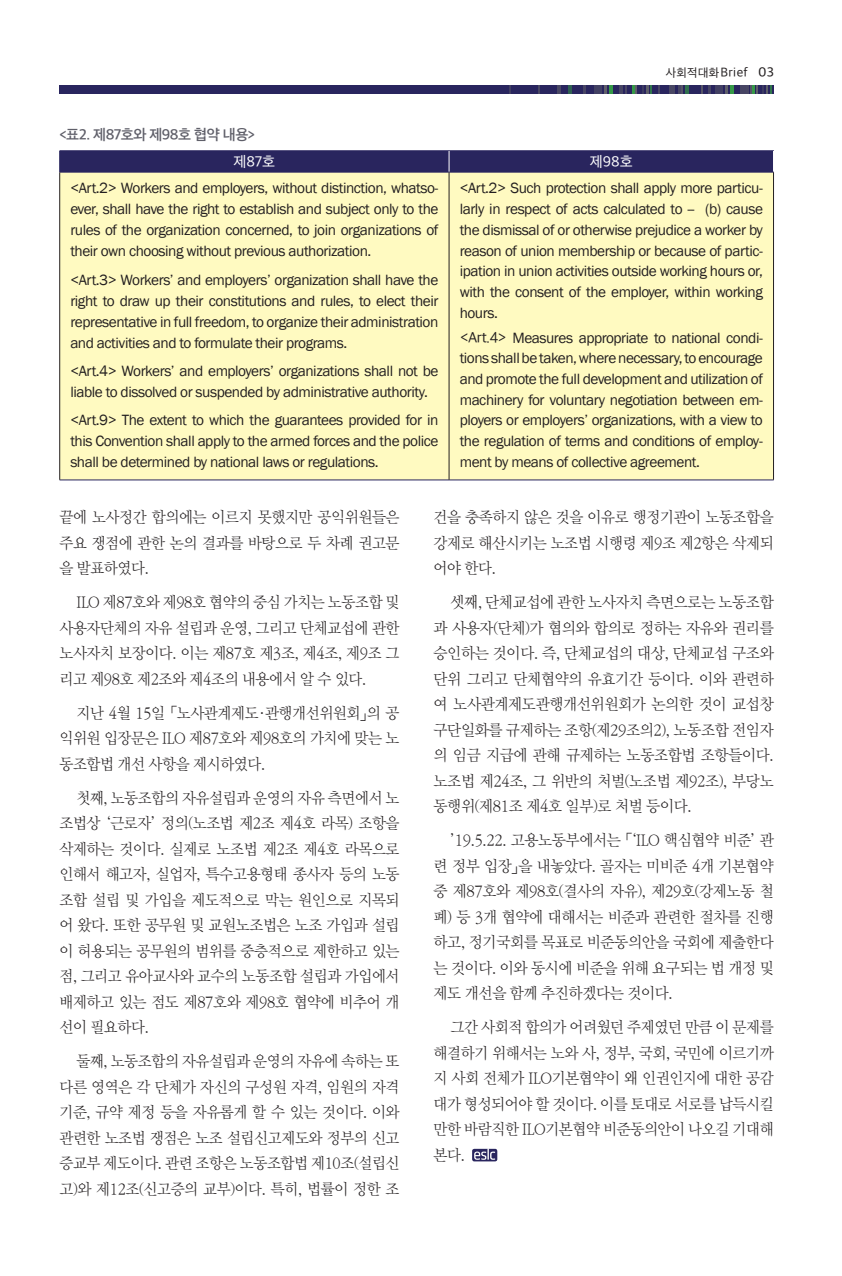
<style>
.page{position:relative;width:842px;height:1276px;background:#fff}
.page>*{position:absolute;margin:0;border:0;box-sizing:border-box;transform-origin:0 0}
.이슈브리프_본문명조{font:15.45px/25.5px "Rix Mj PL";letter-spacing:-.02em;color:#231f20;text-align:justify}
.위원회활동_본문{font:15.3px/20.7px "Franklin Gothic";letter-spacing:-.03em;color:#231f20;text-align:justify}
.본문고딕-강조{font:600 15px "Apple SD Gothic Neo";letter-spacing:-.03em;color:#5f5f69}
.위원회활동_본문-2{font:15px "Apple SD Gothic Neo";color:#fff}
.t1{font:12px "Apple SD Gothic Neo";letter-spacing:.03em;color:#231f20}
.s1{font-size:13.05px}
.s2{font-weight:500;font-size:13.5px}
.s3{font-family:"Apple SD Gothic Neo"}
</style>
<div class="page">
<div style="left:60px;top:85px;width:714px;height:9px;background:#29255e"></div>
<div style="left:715px;top:85px;width:8px;height:9px;background:#424063"></div>
<div style="left:595px;top:85px;width:7px;height:9px;background:#424063"></div>
<svg style="left:709px;top:85px;width:2px;height:9px"></svg>
<svg style="left:583px;top:85px;width:3px;height:9px"></svg>
<div style="left:740px;top:85px;width:5px;height:9px;background:#474564"></div>
<svg style="left:725px;top:85px;width:9px;height:9px"></svg>
<svg style="left:604px;top:85px;width:9px;height:9px"></svg>
<svg style="left:678px;top:85px;width:10px;height:9px"></svg>
<svg style="left:569px;top:85px;width:3px;height:9px"></svg>
<div style="left:669px;top:85px;width:6px;height:9px;background:#494764"></div>
<svg style="left:557px;top:85px;width:4px;height:9px"></svg>
<svg style="left:746px;top:85px;width:25px;height:9px"></svg>
<svg style="left:619px;top:85px;width:32px;height:9px"></svg>
<div style="left:60px;top:173px;width:713px;height:307px;background:#fffac1"></div>
<hr style="left:60px;top:150px;width:389px;height:1px;background:#29255e">
<hr style="left:449px;top:150px;width:325px;height:1px;background:#29255e">
<div style="left:59px;top:151px;width:715px;height:21px;background:#29255e"></div>
<hr style="left:60px;top:172px;width:389px;height:1px;background:#29255e">
<hr style="left:449px;top:172px;width:325px;height:1px;background:#29255e">
<hr style="left:60px;top:480px;width:389px;height:1px;background:#29255e">
<hr style="left:449px;top:480px;width:325px;height:1px;background:#29255e">
<hr style="left:59px;top:172px;width:1px;height:308px;background:#231f20">
<hr style="left:449px;top:172px;width:1px;height:308px;background:#231f20">
<hr style="left:773px;top:172px;width:1px;height:308px;background:#231f20">
<svg style="left:472px;top:1148px;width:25px;height:13px"></svg>
<svg style="left:474px;top:1148px;width:21px;height:11px"></svg>
<p class="본문고딕-강조" style="left:59px;top:126px;width:197px">&lt;표2. 제87호와 제98호 협약 내용&gt;</p>
<p class="t1" style="left:666px;top:66px;width:110px">사회적대화<span class="s1">Brief</span> <span class="s2">03</span></p>
<p class="위원회활동_본문-2" style="left:234px;top:153px;width:43px">제87호</p>
<p class="위원회활동_본문-2" style="left:590px;top:153px;width:44px">제98호</p>
<p class="위원회활동_본문" style="left:70px;top:178px;width:370px">&lt;Art.2&gt; Workers and employers, without distinction, whatso&shy;ever, shall have the right to establish and subject only to the rules of the organization concerned, to join organizations of their own choosing without previous authorization.</p>
<p class="위원회활동_본문" style="left:70px;top:269px;width:370px">&lt;Art.3&gt; Workers’ and employers’ organization shall have the right to draw up their constitutions and rules, to elect their representative in full freedom, to organize their administration and activities and to formulate their programs.</p>
<p class="위원회활동_본문" style="left:70px;top:361px;width:370px">&lt;Art.4&gt; Workers’ and employers’ organizations shall not be liable to dissolved or suspended by administrative authority.</p>
<p class="위원회활동_본문" style="left:70px;top:410px;width:370px">&lt;Art.9&gt; The extent to which the guarantees provided for in this Convention shall apply to the armed forces and the police shall be determined by national laws or regulations.</p>
<p class="위원회활동_본문" style="left:460px;top:178px;width:305px">&lt;Art.2&gt; Such protection shall apply more particu&shy;larly in respect of acts calculated to -- (b) cause the dismissal of or otherwise prejudice a worker by reason of union membership or because of partic&shy;ipation in union activities outside working hours or, with the consent of the employer, within working hours.</p>
<p class="위원회활동_본문" style="left:460px;top:327px;width:305px"><span class="s3">&lt;Art.4&gt;</span> Measures appropriate to national condi&shy;tions shall be taken, where necessary, to encourage and promote the full development and utilization of machinery for voluntary negotiation between em&shy;ployers or employers’ organizations, with a view to the regulation of terms and conditions of employ&shy;ment by means of collective agreement.</p>
<p class="이슈브리프_본문명조" style="left:59px;top:505px;width:342px">끝에 노사정간 합의에는 이르지 못했지만 공익위원들은 주요 쟁점에 관한 논의 결과를 바탕으로 두 차례 권고문 을 발표하였다.</p>
<p class="이슈브리프_본문명조" style="left:59px;top:590px;width:342px;text-indent:17px">ILO 제87호와 제98호 협약의 중심 가치는 노동조합 및 사용자단체의 자유 설립과 운영, 그리고 단체교섭에 관한 노사자치 보장이다. 이는 제87호 제3조, 제4조, 제9조 그 리고 제98호 제2조와 제4조의 내용에서 알 수 있다.</p>
<p class="이슈브리프_본문명조" style="left:59px;top:700px;width:342px;text-indent:17px">지난 4월 15일 「노사관계제도·관행개선위원회」의 공 익위원 입장문은 ILO 제87호와 제98호의 가치에 맞는 노 동조합법 개선 사항을 제시하였다.</p>
<p class="이슈브리프_본문명조" style="left:59px;top:785px;width:342px;text-indent:17px">첫째, 노동조합의 자유설립과 운영의 자유 측면에서 노 조법상 ‘근로자’ 정의(노조법 제2조 제4호 라목) 조항을 삭제하는 것이다. 실제로 노조법 제2조 제4호 라목으로 인해서 해고자, 실업자, 특수고용형태 종사자 등의 노동 조합 설립 및 가입을 제도적으로 막는 원인으로 지목되 어 왔다. 또한 공무원 및 교원노조법은 노조 가입과 설립 이 허용되는 공무원의 범위를 중층적으로 제한하고 있는 점, 그리고 유아교사와 교수의 노동조합 설립과 가입에서 배제하고 있는 점도 제87호와 제98호 협약에 비추어 개 선이 필요하다.</p>
<p class="이슈브리프_본문명조" style="left:59px;top:1049px;width:342px;text-indent:17px">둘째, 노동조합의 자유설립과 운영의 자유에 속하는 또 다른 영역은 각 단체가 자신의 구성원 자격, 임원의 자격 기준, 규약 제정 등을 자유롭게 할 수 있는 것이다. 이와 관련한 노조법 쟁점은 노조 설립신고제도와 정부의 신고 증교부 제도이다. 관련 조항은 노동조합법 제10조(설립신 고)와 제12조(신고증의 교부)이다. 특히, 법률이 정한 조</p>
<p class="이슈브리프_본문명조" style="left:434px;top:505px;width:342px">건을 충족하지 않은 것을 이유로 행정기관이 노동조합을 강제로 해산시키는 노조법 시행령 제9조 제2항은 삭제되 어야 한다.</p>
<p class="이슈브리프_본문명조" style="left:434px;top:590px;width:342px;text-indent:17px">셋째, 단체교섭에 관한 노사자치 측면으로는 노동조합 과 사용자(단체)가 협의와 합의로 정하는 자유와 권리를 승인하는 것이다. 즉, 단체교섭의 대상, 단체교섭 구조와 단위 그리고 단체협약의 유효기간 등이다. 이와 관련하 여 노사관계제도관행개선위원회가 논의한 것이 교섭창 구단일화를 규제하는 조항(제29조의2), 노동조합 전임자 의 임금 지급에 관해 규제하는 노동조합법 조항들이다. 노조법 제24조, 그 위반의 처벌(노조법 제92조), 부당노 동행위(제81조 제4호 일부)로 처벌 등이다.</p>
<p class="이슈브리프_본문명조" style="left:434px;top:828px;width:342px;text-indent:17px">’19.5.22. 고용노동부에서는 「‘ILO 핵심협약 비준’ 관 련 정부 입장」을 내놓았다. 골자는 미비준 4개 기본협약 중 제87호와 제98호(결사의 자유), 제29호(강제노동 철 폐) 등 3개 협약에 대해서는 비준과 관련한 절차를 진행 하고, 정기국회를 목표로 비준동의안을 국회에 제출한다 는 것이다. 이와 동시에 비준을 위해 요구되는 법 개정 및 제도 개선을 함께 추진하겠다는 것이다.</p>
<p class="이슈브리프_본문명조" style="left:434px;top:1015px;width:342px;text-indent:17px">그간 사회적 합의가 어려웠던 주제였던 만큼 이 문제를 해결하기 위해서는 노와 사, 정부, 국회, 국민에 이르기까 지 사회 전체가 ILO기본협약이 왜 인권인지에 대한 공감 대가 형성되어야 할 것이다. 이를 토대로 서로를 납득시킬 만한 바람직한 ILO기본협약 비준동의안이 나오길 기대해 본다.</p>
</div>
